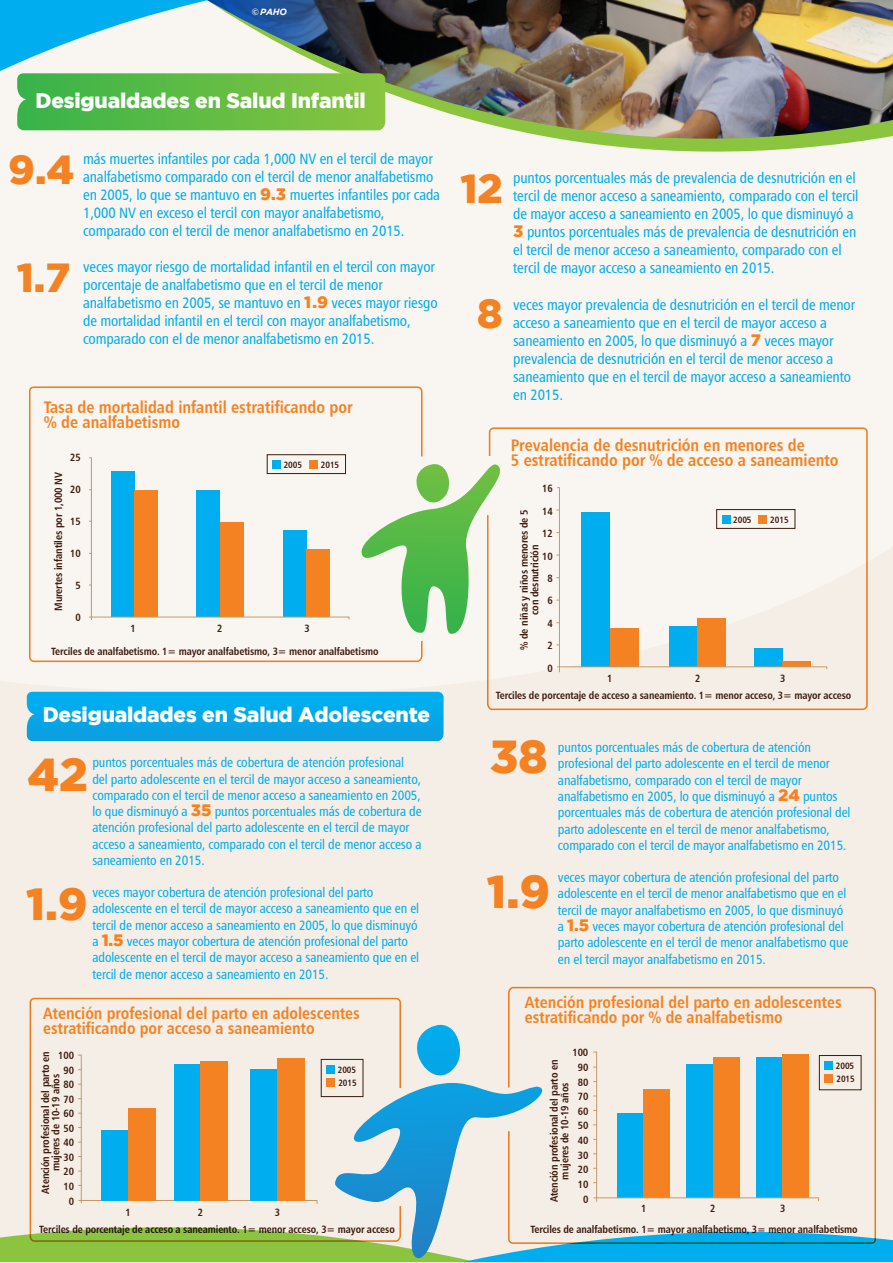
<style>
.page{position:relative;width:893px;height:1263px;background:#fff}
.page>*{position:absolute;margin:0;border:0;box-sizing:border-box;transform-origin:0 0}
.t1{font:900 46.05px "Gotham";color:#f48222}
.t2{font:900 45px "Gotham";color:#f48222}
.t3{font:900 40.5px "Gotham";color:#f48222}
.t4{font:900 21px "Gotham";letter-spacing:-.01em;color:#fff}
.t5{font:16.8px/15.3px "Humanist 777 BT Bold Condensed B";color:#f48222}
.t6{font:16.5px/15px "Humanist 777 BT Bold Condensed B";color:#f48222}
.t7{font:15px/18px "Humanist 777 BT Roman Condensed B";letter-spacing:-.01em;color:#00adee}
.t8{font:13.5px/16.2px "Humanist 777 BT Roman Condensed B";letter-spacing:-.01em;color:#00adee}
.t9{font:10.65px/10.5px "Humanist 777 BT Bold Condensed B";letter-spacing:-.01em;color:#3e1b0f;text-align:center}
.t10{font:10.5px/14.5px "Humanist 777 BT Bold Condensed B";letter-spacing:-.01em;color:#3e1b0f;text-align:right}
.t11{font:9.15px "Humanist 777 BT Bold Condensed B";letter-spacing:-.01em;color:#3e1b0f}
.t12{font:italic 700 9px "Gotham";color:#fff}
.s1{font-family:"Gotham";font-weight:900;font-size:16.5px;color:#f48222}
</style>
<div class="page">
<div style="left:0;top:0;width:893px;height:1262px;background:#f9f5f0"></div>
<div style="left:0;top:641px;width:893px;height:622px;background:#f5eee6"></div>
<svg style="left:0;top:1104px;width:274px;height:158px;fill:#8bc53f"></svg>
<svg style="left:274px;top:1104px;width:619px;height:158px;fill:#00adee"></svg>
<svg style="left:0;top:0;width:201px;height:131px"></svg>
<img style="left:561px;top:139px;width:313px;height:13px">
<img style="left:201px;top:0;width:692px;height:139px">
<svg style="left:29px;top:386px;width:393px;height:276px"></svg>
<svg style="left:487px;top:427px;width:381px;height:283px"></svg>
<svg style="left:30px;top:998px;width:371px;height:244px"></svg>
<svg style="left:508px;top:987px;width:368px;height:257px"></svg>
<svg style="left:334px;top:1025px;width:214px;height:234px"></svg>
<svg style="left:17px;top:73px;width:368px;height:57px;background:#61bc46"></svg>
<svg style="left:27px;top:692px;width:417px;height:49px;background:#05a7e8"></svg>
<svg style="left:361px;top:464px;width:149px;height:172px"></svg>
<div style="left:327px;top:1065px;width:8px;height:8px;background:#00adee"></div>
<div style="left:327px;top:1078px;width:8px;height:8px;background:#f48222"></div>
<div style="left:321px;top:1059px;width:42px;height:38px;border:1px solid #3e1b0f"></div>
<div style="left:825px;top:1061px;width:8px;height:8px;background:#00adee"></div>
<div style="left:825px;top:1074px;width:8px;height:8px;background:#f48222"></div>
<div style="left:819px;top:1055px;width:42px;height:35px;border:1px solid #3e1b0f"></div>
<svg style="left:89px;top:457px;width:261px;height:163px"></svg>
<div style="left:272px;top:460px;width:9px;height:8px;background:#00adee"></div>
<div style="left:309px;top:460px;width:8px;height:8px;background:#f48222"></div>
<div style="left:267px;top:454px;width:79px;height:20px;border:1px solid #3e1b0f"></div>
<svg style="left:557px;top:487px;width:270px;height:186px"></svg>
<div style="left:78px;top:1054px;width:240px;height:150px;background:#f5eee6"></div>
<div style="left:102px;top:1130px;width:26px;height:70px;background:#00adee"></div>
<div style="left:128px;top:1108px;width:27px;height:92px;background:#f48222"></div>
<div style="left:174px;top:1064px;width:27px;height:136px;background:#00adee"></div>
<div style="left:201px;top:1061px;width:27px;height:139px;background:#f48222"></div>
<div style="left:250px;top:1069px;width:27px;height:131px;background:#00adee"></div>
<div style="left:277px;top:1058px;width:27px;height:142px;background:#f48222"></div>
<svg style="left:593px;top:1051px;width:226px;height:151px"></svg>
<p class="t12" style="left:252px;top:7px;width:37px">©PAHO</p>
<h3 class="t4" style="left:36px;top:88px;width:332px">Desigualdades en Salud Infantil</h3>
<h3 class="t3" style="left:8px;top:146px;width:68px">9.4</h3>
<h3 class="t3" style="left:17px;top:254px;width:55px">1.7</h3>
<p class="t7" style="left:83px;top:150px;width:359px">más muertes infantiles por cada 1,000 NV en el tercil de mayor analfabetismo comparado con el tercil de menor analfabetismo en 2005, lo que se mantuvo en <span class="s1">9.3</span> muertes infantiles por cada 1,000 NV en exceso el tercil con mayor analfabetismo, comparado con el tercil de menor analfabetismo en 2015.</p>
<p class="t7" style="left:83px;top:258px;width:356px">veces mayor riesgo de mortalidad infantil en el tercil con mayor porcentaje de analfabetismo que en el tercil de menor analfabetismo en 2005, se mantuvo en <span class="s1">1.9</span> veces mayor riesgo de mortalidad infantil en el tercil con mayor analfabetismo, comparado con el de menor analfabetismo en 2015.</p>
<p class="t5" style="left:44px;top:399px;width:310px">Tasa de mortalidad infantil estratificando por % de analfabetismo</p>
<p class="t10" style="left:70px;top:450px;width:12px">25</p>
<p class="t10" style="left:70px;top:482px;width:12px">20</p>
<p class="t10" style="left:70px;top:514px;width:12px">15</p>
<p class="t10" style="left:70px;top:546px;width:12px">10</p>
<p class="t10" style="left:75px;top:578px;width:7px">5</p>
<p class="t10" style="left:75px;top:610px;width:7px">0</p>
<p class="t11" style="left:284px;top:459px;width:20px">2005</p>
<p class="t11" style="left:321px;top:459px;width:20px">2015</p>
<p class="t9" style="left:53px;top:611px;width:141px;rotate:-90deg">Murertes infantiles por 1,000 NV</p>
<p class="t10" style="left:51px;top:643px;width:329px">Terciles de analfabetismo. 1= mayor analfabetismo, 3= menor analfabetismo</p>
<p class="t10" style="left:130px;top:620px;width:7px">1</p>
<p class="t10" style="left:217px;top:620px;width:7px">2</p>
<p class="t10" style="left:304px;top:620px;width:7px">3</p>
<h3 class="t4" style="left:43px;top:702px;width:389px">Desigualdades en Salud Adolescente</h3>
<p class="t8" style="left:92px;top:754px;width:331px">puntos porcentuales más de cobertura de atención profesional del parto adolescente en el tercil de mayor acceso a saneamiento, comparado con el tercil de menor acceso a saneamiento en 2005, lo que disminuyó a <span class="s1">35</span> puntos porcentuales más de cobertura de atención profesional del parto adolescente en el tercil de mayor acceso a saneamiento, comparado con el tercil de menor acceso a saneamiento en 2015.</p>
<p class="t8" style="left:92px;top:884px;width:328px">veces mayor cobertura de atención profesional del parto adolescente en el tercil de mayor acceso a saneamiento que en el tercil de menor acceso a saneamiento en 2005, lo que disminuyó a <span class="s1">1.5</span> veces mayor cobertura de atención profesional del parto adolescente en el tercil de mayor acceso a saneamiento que en el tercil de menor acceso a saneamiento en 2015.</p>
<h1 class="t1" style="left:28px;top:748px;width:62px">42</h1>
<h2 class="t2" style="left:26px;top:878px;width:63px">1.9</h2>
<p class="t6" style="left:43px;top:1005px;width:318px">Atención profesional del parto en adolescentes estratificando por acceso a saneamiento</p>
<p class="t10" style="left:58px;top:1048px;width:17px">100<br>90<br>80<br>70<br>60<br>50<br>40<br>30<br>20<br>10<br>0</p>
<p class="t9" style="left:40px;top:1194px;width:144px;rotate:-90deg">Atención profesional del parto en mujeres de 10-19 años</p>
<p class="t10" style="left:125px;top:1205px;width:7px">1</p>
<p class="t10" style="left:198px;top:1205px;width:7px">2</p>
<p class="t10" style="left:275px;top:1205px;width:7px">3</p>
<p class="t11" style="left:338px;top:1063px;width:20px">2005</p>
<p class="t11" style="left:338px;top:1077px;width:20px">2015</p>
<h3 class="t3" style="left:460px;top:165px;width:44px">12</h3>
<h3 class="t3" style="left:477px;top:290px;width:27px">8</h3>
<p class="t7" style="left:513px;top:169px;width:347px">puntos porcentuales más de prevalencia de desnutrición en el tercil de menor acceso a saneamiento, comparado con el tercil de mayor acceso a saneamiento en 2005, lo que disminuyó a <span class="s1">3</span> puntos porcentuales más de prevalencia de desnutrición en el tercil de menor acceso a saneamiento, comparado con el tercil de mayor acceso a saneamiento en 2015.</p>
<p class="t7" style="left:513px;top:295px;width:343px">veces mayor prevalencia de desnutrición en el tercil de menor acceso a saneamiento que en el tercil de mayor acceso a saneamiento en 2005, lo que disminuyó a <span class="s1">7</span> veces mayor prevalencia de desnutrición en el tercil de menor acceso a saneamiento que en el tercil de mayor acceso a saneamiento en 2015.</p>
<p class="t5" style="left:511px;top:437px;width:329px">Prevalencia de desnutrición en menores de<br>5 estratificando por % de acceso a saneamiento</p>
<p class="t10" style="left:542px;top:477px;width:12px;line-height:22.4px;text-align:center">16<br>14<br>12<br>10<br>8<br>6<br>4<br>2<br>0</p>
<p class="t9" style="left:519px;top:650px;width:142px;rotate:-90deg">% de niñas y niños menores de 5 con desnutrición</p>
<p class="t11" style="left:733px;top:514px;width:20px">2005</p>
<p class="t11" style="left:770px;top:514px;width:20px">2015</p>
<p class="t10" style="left:607px;top:671px;width:7px">1</p>
<p class="t10" style="left:695px;top:671px;width:7px">2</p>
<p class="t10" style="left:780px;top:671px;width:7px">3</p>
<p class="t10" style="left:496px;top:688px;width:357px">Terciles de porcentaje de acceso a saneamiento. 1= menor acceso, 3= mayor acceso</p>
<h1 class="t1" style="left:490px;top:730px;width:59px">38</h1>
<h1 class="t1" style="left:487px;top:865px;width:65px">1.9</h1>
<p class="t8" style="left:558px;top:739px;width:294px">puntos porcentuales más de cobertura de atención profesional del parto adolescente en el tercil de menor analfabetismo, comparado con el tercil de mayor analfabetismo en 2005, lo que disminuyó a <span class="s1">24</span> puntos porcentuales más de cobertura de atención profesional del parto adolescente en el tercil de menor analfabetismo, comparado con el tercil de mayor analfabetismo en 2015.</p>
<p class="t8" style="left:558px;top:869px;width:292px">veces mayor cobertura de atención profesional del parto adolescente en el tercil de menor analfabetismo que en el tercil de mayor analfabetismo en 2005, lo que disminuyó a <span class="s1">1.5</span> veces mayor cobertura de atención profesional del parto adolescente en el tercil de menor analfabetismo que en el tercil mayor analfabetismo en 2015.</p>
<p class="t6" style="left:525px;top:995px;width:318px">Atención profesional del parto en adolescentes estratificando por % de analfabetismo</p>
<p class="t9" style="left:549px;top:1202px;width:144px;rotate:-90deg">Atención profesional del parto en mujeres de 10-19 años</p>
<p class="t10" style="left:572px;top:1045px;width:17px">100<br>90<br>80<br>70<br>60<br>50<br>40<br>30<br>20<br>10<br>0</p>
<p class="t11" style="left:836px;top:1060px;width:20px">2005</p>
<p class="t11" style="left:836px;top:1073px;width:20px">2015</p>
<p class="t10" style="left:641px;top:1201px;width:7px">1</p>
<p class="t10" style="left:710px;top:1201px;width:7px">2</p>
<p class="t10" style="left:780px;top:1201px;width:7px">3</p>
<p class="t10" style="left:39px;top:1222px;width:357px">Terciles de porcentaje de acceso a saneamiento. 1= menor acceso, 3= mayor acceso</p>
<p class="t10" style="left:530px;top:1222px;width:329px">Terciles de analfabetismo. 1= mayor analfabetismo, 3= menor analfabetismo</p>
</div>
